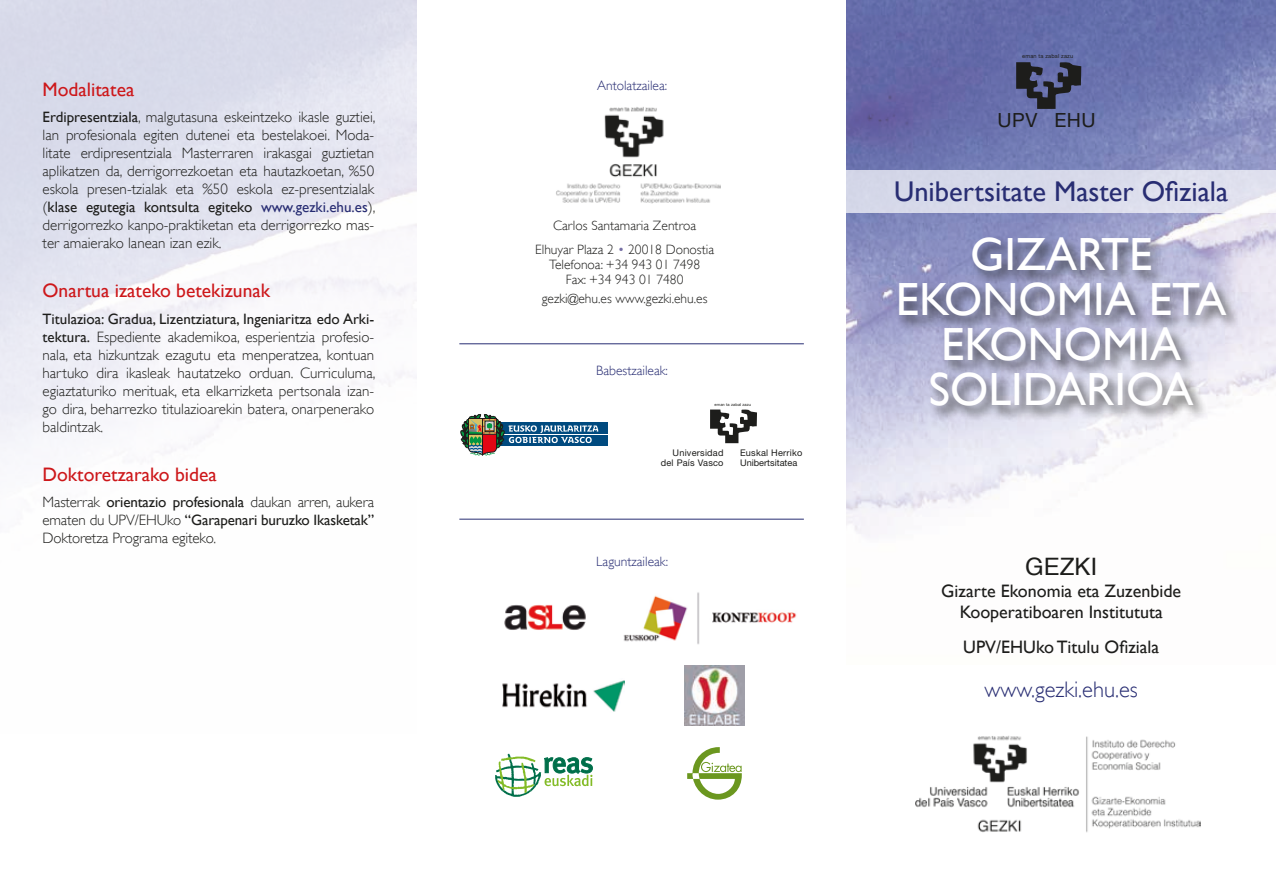
<style>
.page{position:relative;width:1276px;height:893px;background:#fff}
.page>*{position:absolute;margin:0;border:0;box-sizing:border-box;transform-origin:0 0}
.t1{font:46.5px/45px "Gill Sans";color:#fff;text-align:center}
.t2{font:28.5px "Gill Sans";color:#282d73}
.t3{font:24px "Helvetica";color:#1d1d1b}
.t4{font:300 22.5px "Gill Sans";color:#282d73}
.t5{font:19.5px "Gill Sans";color:#cd171a}
.t6{font:19.5px "Helvetica Neue";letter-spacing:.025em;color:#1d1d1b}
.t7{font:18px/21.6px "Gill Sans";color:#1d1d1b;text-align:center}
.t8{font:300 15px/18px "Gill Sans";color:#1d1d1b;text-align:justify}
.t9{font:300 13.5px/23.4px "Gill Sans";color:#1d1d1b;text-align:center}
.t10{font:300 13.5px "Gill Sans";color:#282d73}
.t11{font:9.15px/9.8px "Helvetica Neue";color:#1d1d1b}
.t12{font:9.15px/9.8px "Helvetica Neue";letter-spacing:.025em;color:#1d1d1b;text-align:right}
.t13{font:5.55px "Helvetica Neue";letter-spacing:.03em;color:#1d1d1b}
.t14{font:4.05px "Helvetica Neue";letter-spacing:.03em;color:#1d1d1b}
.s1{font-weight:400}
.s2{font-weight:400;color:#282d73}
.s3{color:#766fa4}
</style>
<div class="page">
<img style="left:846px;top:0;width:430px;height:537px">
<img style="left:623px;top:592px;width:174px;height:53px">
<img style="left:504px;top:604px;width:82px;height:26px">
<img style="left:502px;top:680px;width:122px;height:32px">
<img style="left:685px;top:665px;width:59px;height:60px">
<svg style="left:495px;top:754px;width:98px;height:43px"></svg>
<svg style="left:687px;top:747px;width:55px;height:53px"></svg>
<svg style="left:710px;top:410px;width:47px;height:33px"></svg>
<img style="left:556px;top:107px;width:164px;height:97px">
<div style="left:493px;top:423px;width:115px;height:23px;background:#004a7f"></div>
<hr style="left:492px;top:434px;width:116px;height:1px;background:#fff">
<svg style="left:460px;top:414px;width:138px;height:42px"></svg>
<hr style="left:459px;top:343px;width:345px;height:1px;background:#282d73">
<hr style="left:459px;top:519px;width:345px;height:1px;background:#282d73">
<img style="left:915px;top:736px;width:285px;height:97px">
<svg style="left:1016px;top:62px;width:65px;height:47px;background:#434866"></svg>
<div style="left:846px;top:170px;width:430px;height:43px;background:#d8daeb"></div>
<div style="left:895px;top:235px;width:345px;height:186px;background:#1d1d1b;opacity:.75"></div>
<h3 class="t5" style="left:43px;top:78px;width:93px">Modalitatea</h3>
<p class="t8" style="left:43px;top:108px;width:334px"><span class="s1">Erdipresentziala</span>, malgutasuna eskeintzeko ikasle guztiei, lan profesionala egiten dutenei eta bestelakoei. Moda&shy;litate erdipresentziala Masterraren irakasgai guztietan aplikatzen da, derrigorrezkoetan eta hautazkoetan, %50 eskola presen-tzialak eta %50 eskola ez-presentzialak (<span class="s1">klase egutegia kontsulta egiteko</span> <span class="s2">www.gezki.ehu.es</span>), derrigorrezko kanpo-praktiketan eta derrigorrezko mas&shy;ter amaierako lanean izan ezik.</p>
<h3 class="t5" style="left:43px;top:279px;width:229px">Onartua izateko betekizunak</h3>
<p class="t8" style="left:43px;top:310px;width:334px"><span class="s1">Titulazioa: Gradua, Lizentziatura, Ingeniaritza edo Arki&shy;tektura.</span> Espediente akademikoa, esperientzia profesio&shy;nala, eta hizkuntzak ezagutu eta menperatzea, kontuan hartuko dira ikasleak hautatzeko orduan. Curriculuma, egiaztaturiko merituak, eta elkarrizketa pertsonala izan&shy;go dira, beharrezko titulazioarekin batera, onarpenerako baldintzak.</p>
<h3 class="t5" style="left:43px;top:463px;width:176px">Doktoretzarako bidea</h3>
<p class="t8" style="left:43px;top:493px;width:333px">Masterrak <span class="s1">orientazio profesionala</span> daukan arren, aukera ematen du UPV/EHUko <span class="s1">“Garapenari buruzko Ikasketak” </span>Doktoretza Programa egiteko.</p>
<p class="t10" style="left:597px;top:78px;width:72px">Antolatzailea:</p>
<p class="t9" style="left:535px;top:214px;width:180px">Carlos Santamaria Zentroa<br>Elhuyar Plaza 2 <span class="s3">•</span> 20018 Donostia</p>
<p class="t9" style="left:549px;top:257px;width:153px;line-height:14.9px">Telefonoa: +34 943 01 7498<br>Fax: +34 943 01 7480</p>
<p class="t9" style="left:542px;top:286px;width:167px">gezki@ehu.es www.gezki.ehu.es</p>
<p class="t10" style="left:596px;top:363px;width:73px">Babestzaileak:</p>
<p class="t14" style="left:714px;top:402px;width:38px">eman ta zabal zazu</p>
<p class="t12" style="left:661px;top:448px;width:64px">Universidad del País Vasco</p>
<p class="t11" style="left:740px;top:448px;width:64px">Euskal Herriko<br>Unibertsitatea</p>
<p class="t10" style="left:596px;top:554px;width:73px">Laguntzaileak:</p>
<p class="t13" style="left:1022px;top:52px;width:52px">eman ta zabal zazu</p>
<h3 class="t6" style="left:997px;top:109px;width:100px">UPV EHU</h3>
<h2 class="t2" style="left:894px;top:175px;width:336px">Unibertsitate Master Ofiziala</h2>
<h1 class="t1" style="left:896px;top:232px;width:332px">GIZARTE<br>EKONOMIA ETA<br>EKONOMIA<br>SOLIDARIOA</h1>
<h3 class="t3" style="left:1025px;top:548px;width:74px">GEZKI</h3>
<p class="t7" style="left:941px;top:580px;width:241px">Gizarte Ekonomia eta Zuzenbide<br>Kooperatiboaren Institututa</p>
<p class="t7" style="left:963px;top:636px;width:197px">UPV/EHUko Titulu Ofiziala</p>
<h3 class="t4" style="left:984px;top:676px;width:155px">www.gezki.ehu.es</h3>
</div>
